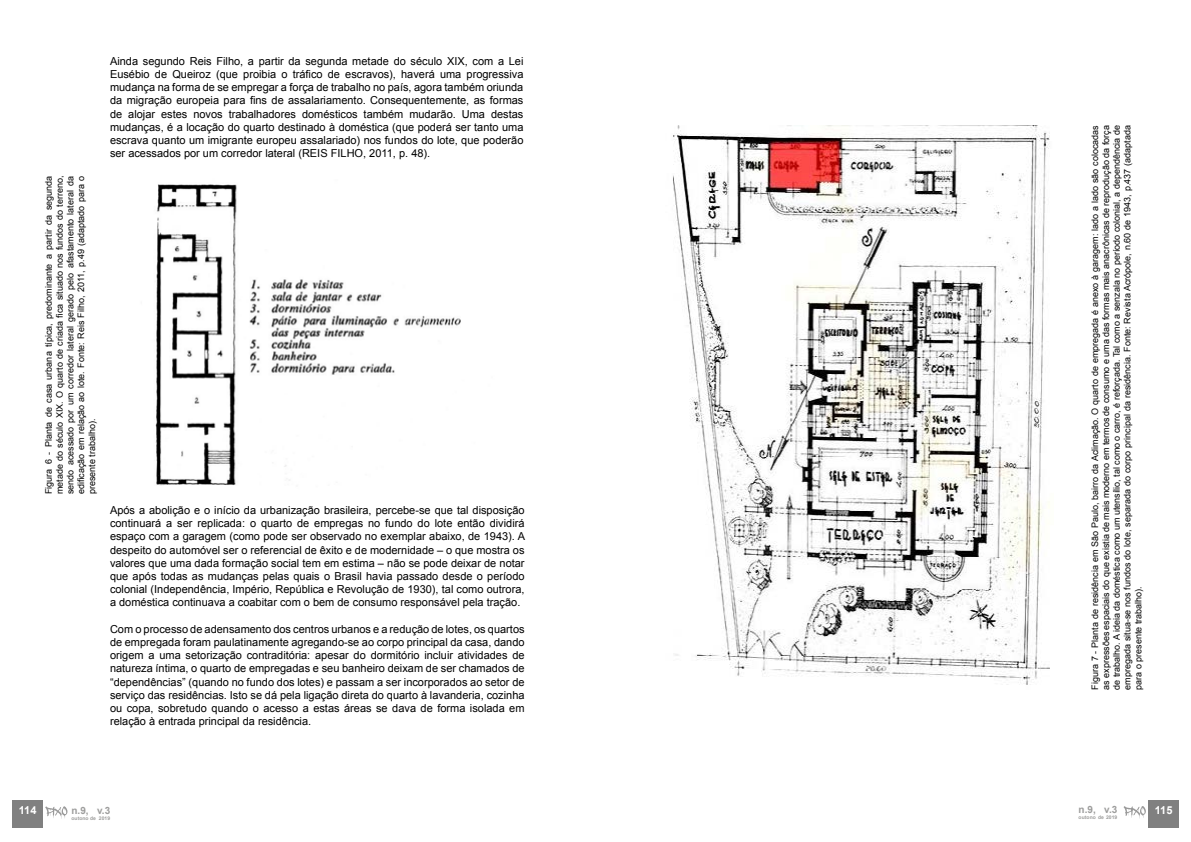
<style>
.page{position:relative;width:1191px;height:842px;background:#fff}
.page>*{position:absolute;margin:0;border:0;box-sizing:border-box;transform-origin:0 0}
.t1{font:11px/13.2px "Arial";color:#000;text-align:justify}
.t2{font:700 11px "Arial";letter-spacing:-.025em;color:#fff}
.t3{font:700 10px "Arial";color:#9d9d9c}
.t4{font:9px/10.8px "Arial";color:#000;text-align:justify}
.t5{font:700 5px "Arial";letter-spacing:.01em;color:#9d9d9c}
</style>
<div class="page">
<div style="left:1148px;top:800px;width:30px;height:28px;background:#808080"></div>
<svg style="left:1123px;top:806px;width:22px;height:12px"></svg>
<div style="left:12px;top:800px;width:31px;height:27px;background:#808080"></div>
<svg style="left:45px;top:806px;width:22px;height:13px"></svg>
<img style="left:155px;top:184px;width:306px;height:302px">
<img style="left:673px;top:125px;width:377px;height:560px">
<p class="t4" style="left:43px;top:494px;width:320px;rotate:-90deg">Figura 6 - Planta de casa urbana típica, predominante a partir da segunda metade do século XIX. O quarto de criada fica situado nos fundos do terreno, sendo acessado por um corredor lateral gerado pelo afastamento lateral da edificação em relação ao lote. Fonte: Reis Filho, 2011, p.49 (adaptado para o presente trabalho).</p>
<p class="t1" style="left:110px;top:54px;width:415px">Ainda segundo Reis Filho, a partir da segunda metade do século XIX, com a Lei Eusébio de Queiroz (que proibia o tráfico de escravos), haverá uma progressiva mudança na forma de se empregar a força de trabalho no país, agora também oriunda da migração europeia para fins de assalariamento. Consequentemente, as formas de alojar estes novos trabalhadores domésticos também mudarão. Uma destas mudanças, é a locação do quarto destinado à doméstica (que poderá ser tanto uma escrava quanto um imigrante europeu assalariado) nos fundos do lote, que poderão ser acessados por um corredor lateral (REIS FILHO, 2011, p. 48).</p>
<p class="t1" style="left:110px;top:504px;width:417px">Após a abolição e o início da urbanização brasileira, percebe-se que tal disposição continuará a ser replicada: o quarto de empregas no fundo do lote então dividirá espaço com a garagem (como pode ser observado no exemplar abaixo, de 1943). A despeito do automóvel ser o referencial de êxito e de modernidade – o que mostra os valores que uma dada formação social tem em estima – não se pode deixar de notar que após todas as mudanças pelas quais o Brasil havia passado desde o período colonial (Independência, Império, República e Revolução de 1930), tal como outrora, a doméstica continuava a coabitar com o bem de consumo responsável pela tração.</p>
<p class="t1" style="left:110px;top:622px;width:416px">Com o processo de adensamento dos centros urbanos e a redução de lotes, os quartos de empregada foram paulatinamente agregando-se ao corpo principal da casa, dando origem a uma setorização contraditória: apesar do dormitório incluir atividades de natureza íntima, o quarto de empregadas e seu banheiro deixam de ser chamados de “dependências” (quando no fundo dos lotes) e passam a ser incorporados ao setor de serviço das residências. Isto se dá pela ligação direta do quarto à lavanderia, cozinha ou copa, sobretudo quando o acesso a estas áreas se dava de forma isolada em relação à entrada principal da residência.</p>
<p class="t4" style="left:1089px;top:690px;width:566px;rotate:-90deg">Figura 7 - Planta de residência em São Paulo, bairro da Aclimação. O quarto de empregada é anexo à garagem: lado a lado são colocadas as expressões espaciais do que existia de mais moderno em termos de consumo e uma das formas mais anacrônicas de reprodução da força de trabalho. A ideia da doméstica como um utensílio, tal como o carro, é reforçada. Tal como a senzala no período colonial, a dependência de empregada situa-se nos fundos do lote, separada do corpo principal da residência. Fonte: Revista Acrópole, n.60 de 1943, p.437 (adaptada para o presente trabalho).</p>
<p class="t3" style="left:1078px;top:803px;width:40px">n.9, v.3</p>
<p class="t5" style="left:1078px;top:814px;width:40px">outono de 2019</p>
<p class="t2" style="left:19px;top:803px;width:19px">114</p>
<p class="t3" style="left:71px;top:803px;width:40px">n.9, v.3</p>
<p class="t2" style="left:1154px;top:803px;width:19px">115</p>
<p class="t5" style="left:71px;top:814px;width:40px">outono de 2019</p>
</div>
